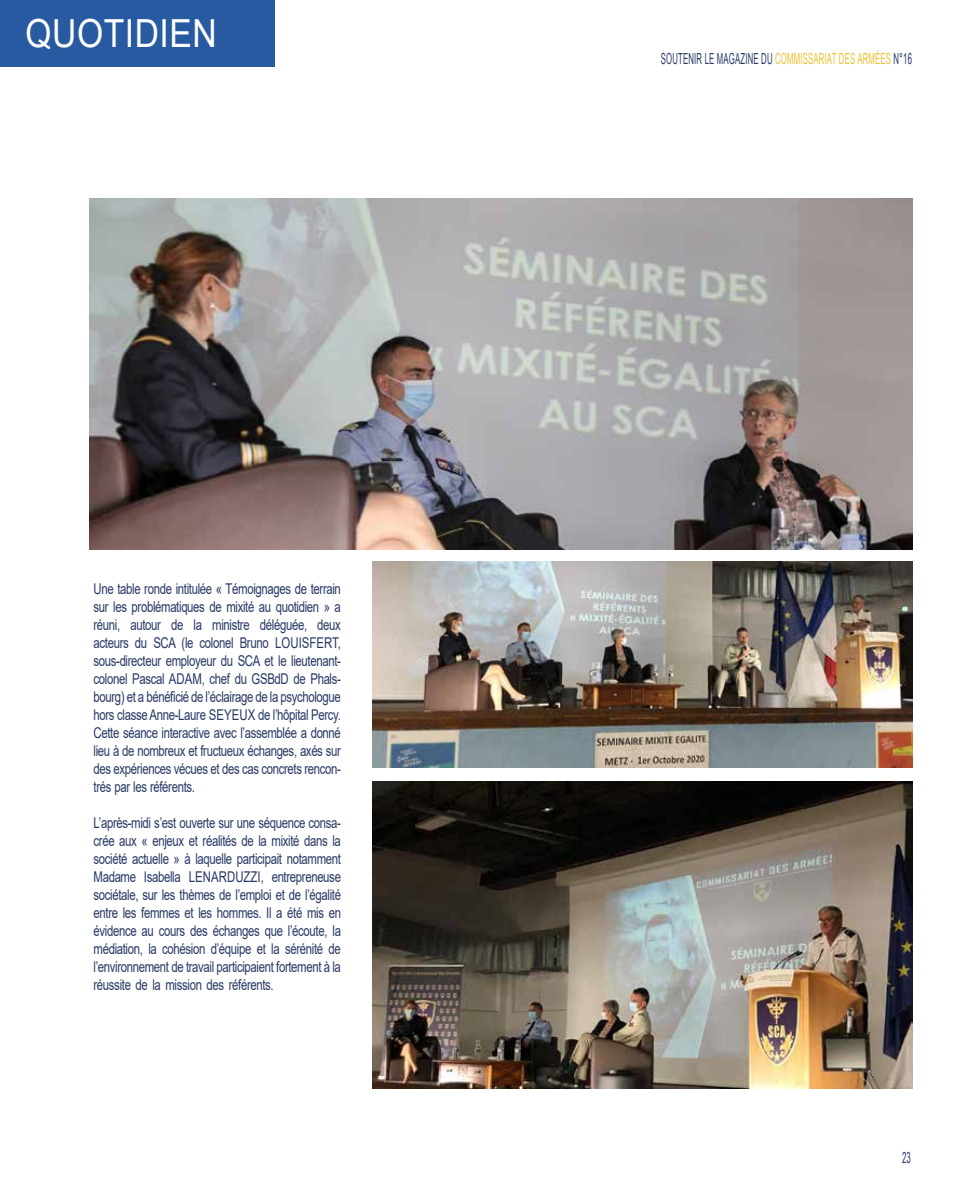
<style>
.page{position:relative;width:978px;height:1191px;background:#fff}
.page>*{position:absolute;margin:0;border:0;box-sizing:border-box;transform-origin:0 0}
.t1{font:38.7px "Arial";letter-spacing:.015em;color:#fff;scale:.87 1}
.t2{font:15.3px "Arial Narrow";letter-spacing:.02em;color:#273865;scale:.62 1}
.t3{font:14.85px/18px "Arial";letter-spacing:-.03em;color:#273865;text-align:justify;scale:.77 1}
.s1{color:#eac132}
</style>
<div class="page">
<div style="left:0;top:0;width:275px;height:66px;background:#285aa1"></div>
<img style="left:89px;top:198px;width:823px;height:351px">
<img style="left:372px;top:781px;width:540px;height:307px">
<img style="left:372px;top:561px;width:540px;height:207px">
<h1 class="t1" style="left:26px;top:6px;width:221px">QUOTIDIEN</h1>
<p class="t3" style="left:94px;top:580px;width:323px">Une table ronde intitulée « Témoignages de terrain sur les problématiques de mixité au quotidien » a réuni, autour de la ministre déléguée, deux acteurs du SCA (le colonel Bruno LOUISFERT, sous-directeur employeur du SCA et le lieutenant&shy;colonel Pascal ADAM, chef du GSBdD de Phals&shy;bourg) et a bénéficié de l’éclairage de la psychologue hors classe Anne-Laure SEYEUX de l’hôpital Percy.<br>Cette séance interactive avec l’assemblée a donné lieu à de nombreux et fructueux échanges, axés sur des expériences vécues et des cas concrets rencon&shy;trés par les référents.</p>
<p class="t3" style="left:94px;top:814px;width:323px">L’après-midi s’est ouverte sur une séquence consa&shy;crée aux « enjeux et réalités de la mixité dans la société actuelle » à laquelle participait notamment Madame Isabella LENARDUZZI, entrepreneuse sociétale, sur les thèmes de l’emploi et de l’égalité entre les femmes et les hommes. Il a été mis en évidence au cours des échanges que l’écoute, la médiation, la cohésion d’équipe et la sérénité de l’environnement de travail participaient fortement à la réussite de la mission des référents.</p>
<p class="t2" style="left:661px;top:47px;width:407px">SOUTENIR LE MAGAZINE DU <span class="s1">COMMISSARIAT DES ARMÉES</span> N°16</p>
<p class="t2" style="left:902px;top:1145px;width:16px">23</p>
</div>
